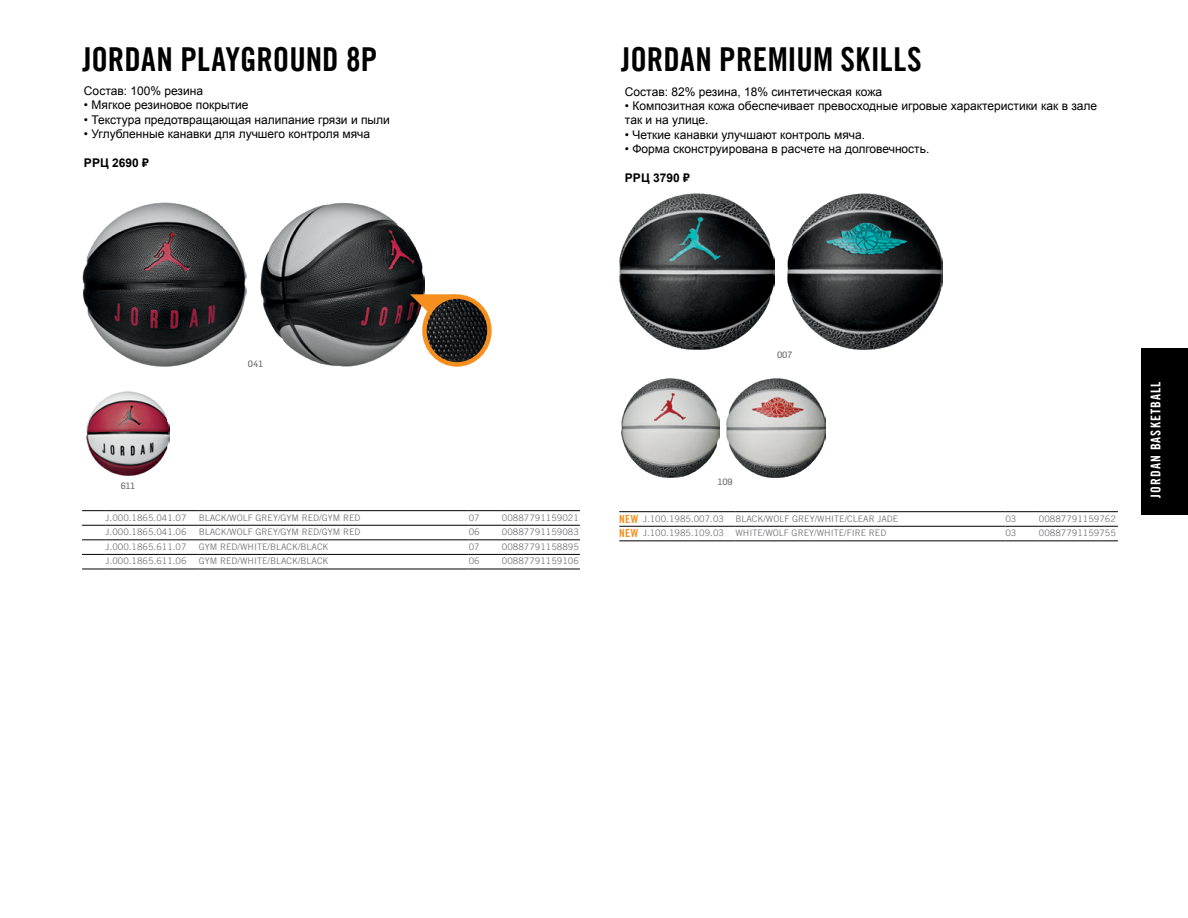
<style>
.page{position:relative;width:1188px;height:918px;background:#fff}
.page>*{position:absolute;margin:0;border:0;box-sizing:border-box;transform-origin:0 0}
.t1{font:700 condensed 33px "Trade Gothicfor Nike 365";letter-spacing:.005em;color:#000}
.t2{font:700 condensed 13.5px "Trade Gothicfor Nike 365";letter-spacing:.08em;color:#fff}
.t3{font:12px/14.4px "Arial";color:#000}
.t4{font:700 12px "Arial";color:#000}
.t5{font:9px "Trade Gothicfor Nike 365";color:#77787b}
.t6{font:9px "Flama Basic";color:#636466}
.s1{font-weight:700;font-stretch:condensed;font-size:11.25px;color:#f78f1e}
</style>
<div class="page">
<div style="left:1142px;top:349px;width:46px;height:166px;background:#000"></div>
<img style="left:86px;top:392px;width:84px;height:83px">
<svg style="left:82px;top:510px;width:24px;height:1px"></svg>
<hr style="left:106px;top:510px;width:93px;height:1px;background:#000">
<hr style="left:199px;top:510px;width:270px;height:1px;background:#000">
<hr style="left:469px;top:510px;width:33px;height:1px;background:#000">
<hr style="left:502px;top:510px;width:78px;height:1px;background:#000">
<svg style="left:82px;top:525px;width:24px;height:1px"></svg>
<hr style="left:106px;top:525px;width:93px;height:1px;background:#000">
<hr style="left:199px;top:525px;width:270px;height:1px;background:#000">
<hr style="left:469px;top:525px;width:33px;height:1px;background:#000">
<hr style="left:502px;top:525px;width:78px;height:1px;background:#000">
<svg style="left:82px;top:540px;width:24px;height:1px"></svg>
<hr style="left:106px;top:540px;width:93px;height:1px;background:#000">
<hr style="left:199px;top:540px;width:270px;height:1px;background:#000">
<hr style="left:469px;top:540px;width:33px;height:1px;background:#000">
<hr style="left:502px;top:540px;width:78px;height:1px;background:#000">
<svg style="left:82px;top:554px;width:24px;height:1px"></svg>
<hr style="left:106px;top:554px;width:93px;height:1px;background:#000">
<hr style="left:199px;top:554px;width:270px;height:1px;background:#000">
<hr style="left:469px;top:554px;width:33px;height:1px;background:#000">
<hr style="left:502px;top:554px;width:78px;height:1px;background:#000">
<svg style="left:82px;top:569px;width:24px;height:1px"></svg>
<hr style="left:106px;top:569px;width:93px;height:1px;background:#000">
<hr style="left:199px;top:569px;width:270px;height:1px;background:#000">
<hr style="left:469px;top:569px;width:33px;height:1px;background:#000">
<hr style="left:502px;top:569px;width:78px;height:1px;background:#000">
<img style="left:82px;top:202px;width:165px;height:165px">
<img style="left:260px;top:203px;width:165px;height:164px">
<svg style="left:410px;top:294px;width:41px;height:35px"></svg>
<img style="left:424px;top:297px;width:65px;height:67px">
<div style="left:422px;top:294px;width:70px;height:73px;border:4px solid #f78f1e;border-radius:50%"></div>
<svg style="left:619px;top:511px;width:24px;height:1px"></svg>
<hr style="left:643px;top:511px;width:92px;height:1px;background:#000">
<hr style="left:735px;top:511px;width:270px;height:1px;background:#000">
<hr style="left:1005px;top:511px;width:34px;height:1px;background:#000">
<hr style="left:1039px;top:511px;width:79px;height:1px;background:#000">
<svg style="left:619px;top:526px;width:24px;height:1px"></svg>
<hr style="left:643px;top:526px;width:92px;height:1px;background:#000">
<hr style="left:735px;top:526px;width:270px;height:1px;background:#000">
<hr style="left:1005px;top:526px;width:34px;height:1px;background:#000">
<hr style="left:1039px;top:526px;width:79px;height:1px;background:#000">
<svg style="left:619px;top:541px;width:24px;height:1px"></svg>
<hr style="left:643px;top:541px;width:92px;height:1px;background:#000">
<hr style="left:735px;top:541px;width:270px;height:1px;background:#000">
<hr style="left:1005px;top:541px;width:34px;height:1px;background:#000">
<hr style="left:1039px;top:541px;width:79px;height:1px;background:#000">
<img style="left:619px;top:193px;width:155px;height:156px">
<img style="left:621px;top:379px;width:99px;height:99px">
<img style="left:787px;top:193px;width:155px;height:156px">
<img style="left:727px;top:379px;width:98px;height:99px">
<h1 class="t1" style="left:82px;top:39px;width:296px">JORDAN PLAYGROUND 8P</h1>
<h3 class="t3" style="left:84px;top:84px;width:121px">Состав: 100% резина</h3>
<h3 class="t3" style="left:84px;top:98px;width:166px">• Мягкое резиновое покрытие</h3>
<h3 class="t3" style="left:84px;top:113px;width:307px">• Текстура предотвращающая налипание грязи и пыли</h3>
<h3 class="t3" style="left:84px;top:127px;width:288px">• Углубленные канавки для лучшего контроля мяча</h3>
<h3 class="t4" style="left:84px;top:155px;width:66px">РРЦ 2690 ₽</h3>
<h1 class="t1" style="left:621px;top:39px;width:302px">JORDAN PREMIUM SKILLS</h1>
<h3 class="t3" style="left:625px;top:84px;width:259px">Состав: 82% резина, 18% синтетическая кожа</h3>
<h3 class="t3" style="left:625px;top:99px;width:474px">• Композитная кожа обеспечивает превосходные игровые характеристики как в зале так и на улице.</h3>
<h3 class="t3" style="left:625px;top:127px;width:242px">• Четкие канавки улучшают контроль мяча.</h3>
<h3 class="t3" style="left:625px;top:142px;width:306px">• Форма сконструирована в расчете на долговечность.</h3>
<h3 class="t4" style="left:625px;top:170px;width:66px">РРЦ 3790 ₽</h3>
<p class="t6" style="left:248px;top:357px;width:17px">041</p>
<p class="t6" style="left:121px;top:479px;width:16px">611</p>
<p class="t5" style="left:106px;top:512px;width:82px">J.000.1865.041.07</p>
<p class="t5" style="left:199px;top:512px;width:163px">BLACK/WOLF GREY/GYM RED/GYM RED</p>
<p class="t5" style="left:469px;top:512px;width:12px">07</p>
<p class="t5" style="left:502px;top:512px;width:78px">00887791159021</p>
<p class="t5" style="left:106px;top:527px;width:82px">J.000.1865.041.06</p>
<p class="t5" style="left:199px;top:527px;width:163px">BLACK/WOLF GREY/GYM RED/GYM RED</p>
<p class="t5" style="left:469px;top:527px;width:12px">06</p>
<p class="t5" style="left:502px;top:527px;width:78px">00887791159083</p>
<p class="t5" style="left:106px;top:541px;width:82px">J.000.1865.611.07</p>
<p class="t5" style="left:199px;top:541px;width:131px">GYM RED/WHITE/BLACK/BLACK</p>
<p class="t5" style="left:469px;top:541px;width:12px">07</p>
<p class="t5" style="left:502px;top:541px;width:78px">00887791158895</p>
<p class="t5" style="left:106px;top:556px;width:82px">J.000.1865.611.06</p>
<p class="t5" style="left:199px;top:556px;width:131px">GYM RED/WHITE/BLACK/BLACK</p>
<p class="t5" style="left:469px;top:556px;width:12px">06</p>
<p class="t5" style="left:502px;top:556px;width:78px">00887791159106</p>
<p class="t6" style="left:777px;top:349px;width:17px">007</p>
<p class="t6" style="left:718px;top:475px;width:16px">109</p>
<p class="t5" style="left:619px;top:513px;width:106px"><span class="s1">NEW</span> J.100.1985.007.03</p>
<p class="t5" style="left:735px;top:513px;width:165px">BLACK/WOLF GREY/WHITE/CLEAR JADE</p>
<p class="t5" style="left:1005px;top:513px;width:12px">03</p>
<p class="t5" style="left:1039px;top:513px;width:78px">00887791159762</p>
<p class="t5" style="left:619px;top:528px;width:106px"><span class="s1">NEW</span> J.100.1985.109.03</p>
<p class="t5" style="left:735px;top:528px;width:153px">WHITE/WOLF GREY/WHITE/FIRE RED</p>
<p class="t5" style="left:1005px;top:528px;width:12px">03</p>
<p class="t5" style="left:1039px;top:528px;width:78px">00887791159755</p>
<h2 class="t2" style="left:1147px;top:498px;width:118px;rotate:-90deg">JORDAN BASKETBALL</h2>
</div>
